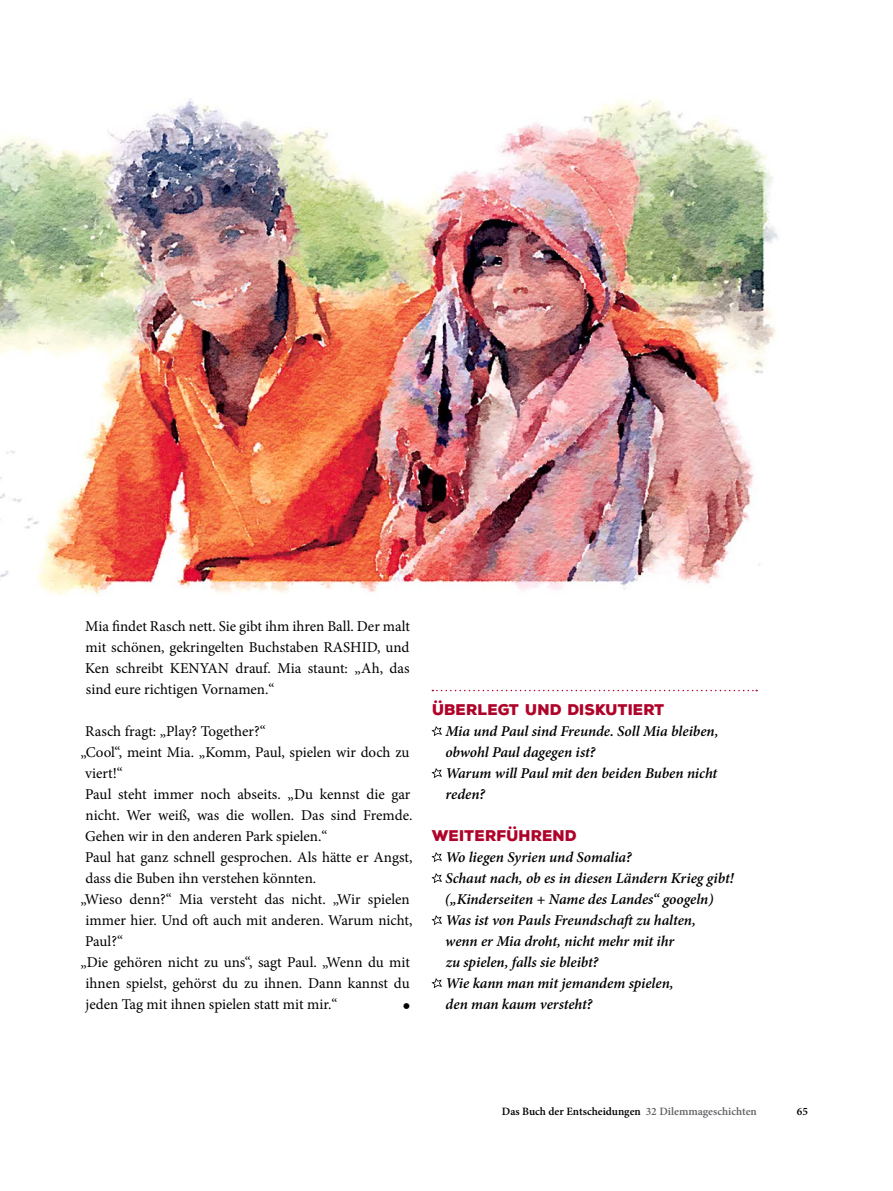
<style>
.page{position:relative;width:893px;height:1191px;background:#fff}
.page>*{position:absolute;margin:0;border:0;box-sizing:border-box;transform-origin:0 0}
.t1{font:15px/21px "Minion Pro";color:#000;text-align:justify}
.t2{font:italic 600 15px/21px "Minion Pro";letter-spacing:-.005em;color:#000}
.t3{font:900 15px "Nexa Rust Sans";color:#af032a}
.t4{font:15px "Nexa Rust Extras Free";color:#000}
.t5{font:600 11.25px "Minion Pro";color:#000}
.s1{color:#626267}
</style>
<div class="page">
<svg style="left:432px;top:690px;width:325px;height:1px"></svg>
<svg style="left:431px;top:726px;width:11px;height:10px"></svg>
<svg style="left:431px;top:768px;width:11px;height:10px"></svg>
<svg style="left:431px;top:852px;width:11px;height:10px"></svg>
<svg style="left:431px;top:873px;width:11px;height:10px"></svg>
<svg style="left:431px;top:915px;width:11px;height:10px"></svg>
<svg style="left:431px;top:978px;width:11px;height:10px"></svg>
<img style="left:0;top:98px;width:778px;height:498px">
<p class="t1" style="left:85px;top:616px;width:326px">Mia findet Rasch nett. Sie gibt ihm ihren Ball. Der malt mit schönen, gekringelten Buchstaben RASHID, und Ken schreibt KENYAN drauf. Mia staunt: „Ah, das sind eure richtigen Vornamen.“</p>
<p class="t1" style="left:85px;top:721px;width:182px">Rasch fragt: „Play? Together?“</p>
<p class="t1" style="left:80px;top:742px;width:331px">„Cool“, meint Mia. „Komm, Paul, spielen wir doch zu</p>
<p class="t1" style="left:85px;top:763px;width:39px">viert!“</p>
<p class="t1" style="left:85px;top:784px;width:327px">Paul steht immer noch abseits. „Du kennst die gar</p>
<p class="t1" style="left:86px;top:805px;width:328px">nicht. Wer weiß, was die wollen. Das sind Fremde.</p>
<p class="t1" style="left:85px;top:826px;width:244px">Gehen wir in den anderen Park spielen.“</p>
<p class="t1" style="left:85px;top:847px;width:329px">Paul hat ganz schnell gesprochen. Als hätte er Angst,</p>
<p class="t1" style="left:85px;top:868px;width:232px">dass die Buben ihn verstehen könnten.</p>
<p class="t1" style="left:80px;top:889px;width:331px">„Wieso denn?“ Mia versteht das nicht. „Wir spielen</p>
<p class="t1" style="left:86px;top:910px;width:329px">immer hier. Und oft auch mit anderen. Warum nicht,</p>
<p class="t1" style="left:85px;top:931px;width:39px">Paul?“</p>
<p class="t1" style="left:80px;top:952px;width:331px">„Die gehören nicht zu uns“, sagt Paul. „Wenn du mit</p>
<p class="t1" style="left:86px;top:973px;width:326px">ihnen spielst, gehörst du zu ihnen. Dann kannst du</p>
<p class="t1" style="left:86px;top:994px;width:253px">jeden Tag mit ihnen spielen statt mit mir.“</p>
<p class="t4" style="left:403px;top:995px;width:9px">B</p>
<p class="t3" style="left:433px;top:699px;width:234px">ÜBERLEGT UND DISKUTIERT</p>
<p class="t2" style="left:445px;top:720px;width:275px">Mia und Paul sind Freunde. Soll Mia bleiben, obwohl Paul dagegen ist?<br>Warum will Paul mit den beiden Buben nicht reden?</p>
<p class="t3" style="left:432px;top:825px;width:147px">WEITERFÜHREND</p>
<p class="t2" style="left:445px;top:846px;width:290px">Wo liegen Syrien und Somalia?<br>Schaut nach, ob es in diesen Ländern Krieg gibt! („Kinderseiten + Name des Landes“ googeln)<br>Was ist von Pauls Freundschaft zu halten,<br>wenn er Mia droht, nicht mehr mit ihr<br>zu spielen, falls sie bleibt?<br>Wie kann man mit jemandem spielen,<br>den man kaum versteht?</p>
<p class="t5" style="left:502px;top:1104px;width:257px">Das Buch der Entscheidungen <span class="s1">32 Dilemmageschichten</span></p>
<p class="t5" style="left:797px;top:1104px;width:13px">65</p>
</div>
